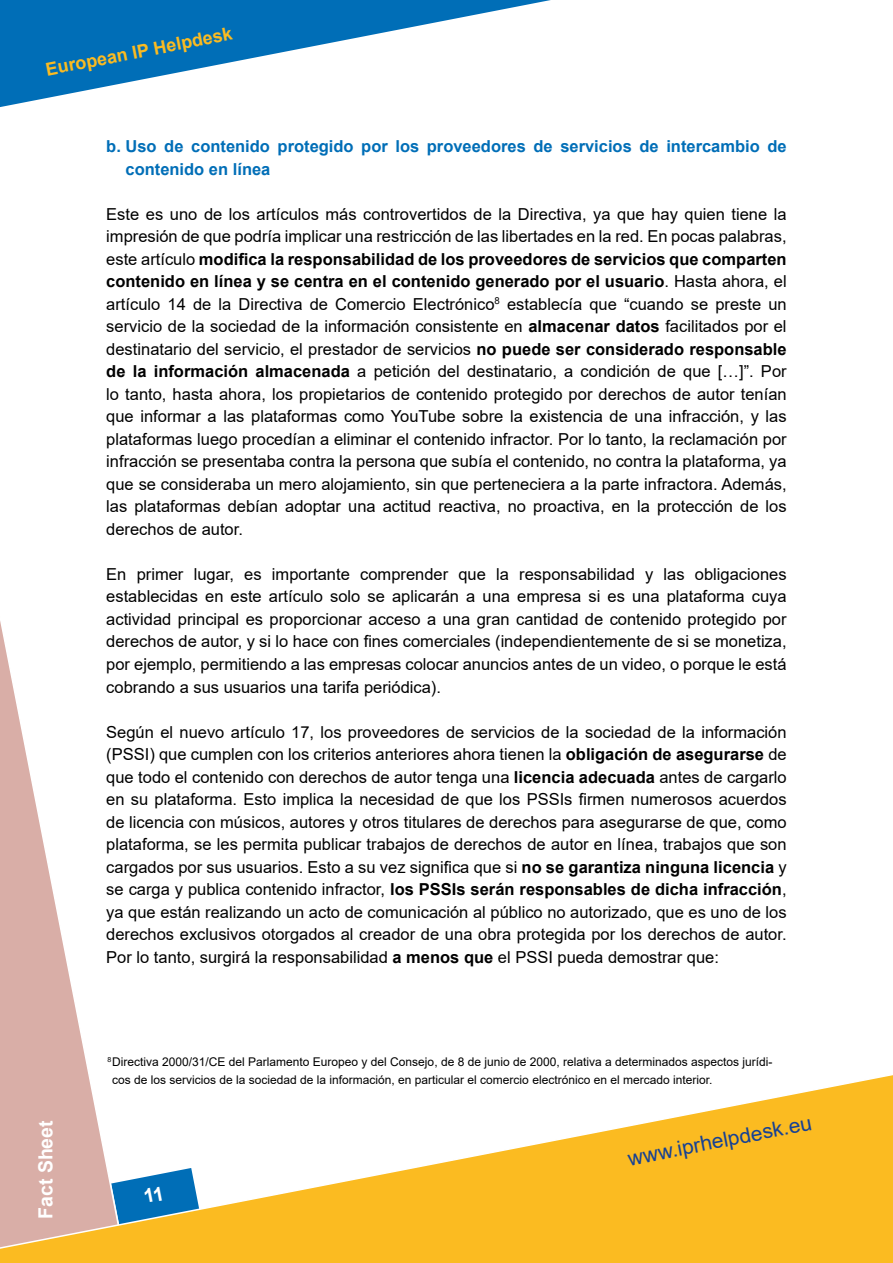
<style>
.page{position:relative;width:893px;height:1263px;background:#fff}
.page>*{position:absolute;margin:0;border:0;box-sizing:border-box;transform-origin:0 0}
.t1{font:21px "Arial";color:#164194}
.t2{font:700 19.5px "Arial";color:#fff}
.t3{font:700 18px "Arial";color:#fbbb21}
.t4{font:16.5px/22.5px "Arial";color:#000;text-align:justify}
.t5{font:700 16.5px/22.5px "Arial";color:#006eb7}
.t6{font:12px/18px "Arial";color:#000}
.s1{font-weight:700}
</style>
<div class="page">
<svg style="left:0;top:621px;width:87px;height:444px"></svg>
<svg style="left:0;top:1065px;width:893px;height:198px"></svg>
<svg style="left:0;top:0;width:551px;height:107px"></svg>
<svg style="left:111px;top:1168px;width:88px;height:58px"></svg>
<p class="t3" style="left:44px;top:57px;width:191px;rotate:-11deg">European IP Helpdesk</p>
<p class="t5" style="left:126px;top:135px;width:663px;text-indent:-19px">b. Uso de contenido protegido por los proveedores de servicios de intercambio de contenido en línea</p>
<p class="t4" style="left:106px;top:203px;width:682px">Este es uno de los artículos más controvertidos de la Directiva, ya que hay quien tiene la impresión de que podría implicar una restricción de las libertades en la red. En pocas palabras, este artículo <span class="s1">modifica la responsabilidad de los proveedores de servicios que comparten contenido en línea y se centra en el contenido generado por el usuario</span>. Hasta ahora, el artículo 14 de la Directiva de Comercio Electrónico<sup>8</sup> establecía que “cuando se preste un servicio de la sociedad de la información consistente en <span class="s1">almacenar datos</span> facilitados por el destinatario del servicio, el prestador de servicios <span class="s1">no puede ser considerado responsable de la información almacenada</span> a petición del destinatario, a condición de que […]”. Por lo tanto, hasta ahora, los propietarios de contenido protegido por derechos de autor tenían que informar a las plataformas como YouTube sobre la existencia de una infracción, y las plataformas luego procedían a eliminar el contenido infractor. Por lo tanto, la reclamación por infracción se presentaba contra la persona que subía el contenido, no contra la plataforma, ya que se consideraba un mero alojamiento, sin que perteneciera a la parte infractora. Además, las plataformas debían adoptar una actitud reactiva, no proactiva, en la protección de los derechos de autor.</p>
<p class="t4" style="left:106px;top:563px;width:682px">En primer lugar, es importante comprender que la responsabilidad y las obligaciones establecidas en este artículo solo se aplicarán a una empresa si es una plataforma cuya actividad principal es proporcionar acceso a una gran cantidad de contenido protegido por derechos de autor, y si lo hace con fines comerciales (independientemente de si se monetiza, por ejemplo, permitiendo a las empresas colocar anuncios antes de un video, o porque le está cobrando a sus usuarios una tarifa periódica).</p>
<p class="t4" style="left:106px;top:720px;width:682px">Según el nuevo artículo 17, los proveedores de servicios de la sociedad de la información (PSSI) que cumplen con los criterios anteriores ahora tienen la <span class="s1">obligación de asegurarse</span> de que todo el contenido con derechos de autor tenga una <span class="s1">licencia adecuada</span> antes de cargarlo en su plataforma. Esto implica la necesidad de que los PSSIs firmen numerosos acuerdos de licencia con músicos, autores y otros titulares de derechos para asegurarse de que, como plataforma, se les permita publicar trabajos de derechos de autor en línea, trabajos que son cargados por sus usuarios. Esto a su vez significa que si <span class="s1">no se garantiza ninguna licencia</span> y se carga y publica contenido infractor, <span class="s1">los PSSIs serán responsables de dicha infracción</span>, ya que están realizando un acto de comunicación al público no autorizado, que es uno de los derechos exclusivos otorgados al creador de una obra protegida por los derechos de autor.<br>Por lo tanto, surgirá la responsabilidad <span class="s1">a menos que</span> el PSSI pueda demostrar que:</p>
<p class="t2" style="left:32px;top:1219px;width:100px;rotate:-90deg">Fact Sheet</p>
<p class="t6" style="left:112px;top:1052px;width:662px;text-indent:-5px"><sup>8</sup> Directiva 2000/31/CE del Parlamento Europeo y del Consejo, de 8 de junio de 2000, relativa a determinados aspectos jurídi&shy;cos de los servicios de la sociedad de la información, en particular el comercio electrónico en el mercado interior.</p>
<p class="t1" style="left:625px;top:1144px;width:188px;rotate:-11deg">www.iprhelpdesk.eu</p>
</div>
